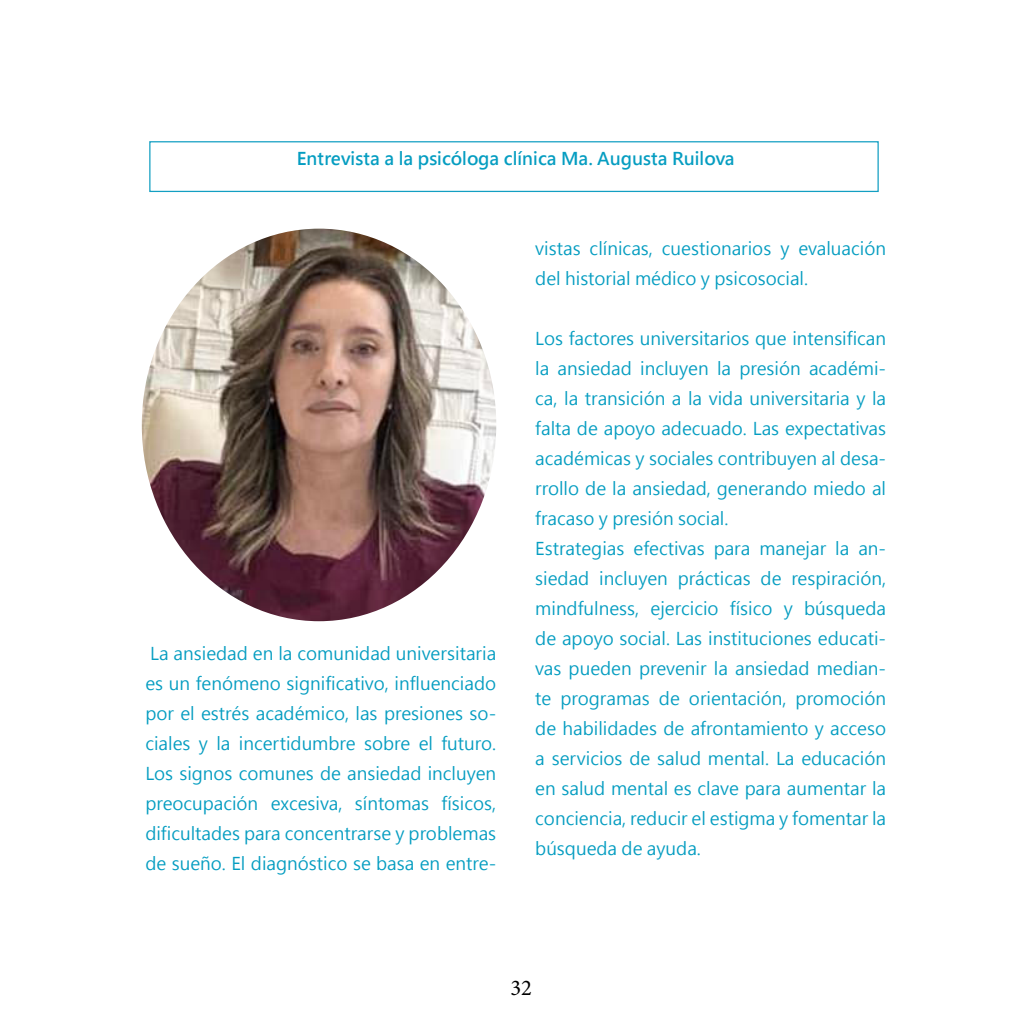
<style>
.page{position:relative;width:1028px;height:1028px;background:#fff}
.page>*{position:absolute;margin:0;border:0;box-sizing:border-box;transform-origin:0 0}
.t1{font:22.5px "Minion Pro";color:#000}
.t2{font:17.5px/30px "Microsoft Jheng Hei UI Regular";color:#059dc1}
.t3{font:17.5px "Microsoft Jheng Hei UI Bold";color:#059dc1}
</style>
<div class="page">
<div style="left:149px;top:141px;width:729px;height:51px;border:1px solid #139fc2"></div>
<img style="left:142px;top:229px;width:354px;height:392px">
<p class="t3" style="left:297px;top:148px;width:439px">Entrevista a la psicóloga clínica Ma. Augusta Ruilova</p>
<p class="t2" style="left:145px;top:639px;width:352px;text-align:justify">La ansiedad en la comunidad universitaria es un fenómeno significativo, influenciado por el estrés académico, las presiones so&shy;ciales y la incertidumbre sobre el futuro.<br>Los signos comunes de ansiedad incluyen preocupación excesiva, síntomas físicos, dificultades para concentrarse y problemas de sueño. El diagnóstico se basa en entre-</p>
<p class="t2" style="left:535px;top:234px;width:352px">vistas clínicas, cuestionarios y evaluación del historial médico y psicosocial.</p>
<p class="t2" style="left:535px;top:324px;width:352px">Los factores universitarios que intensifican la ansiedad incluyen la presión académi&shy;ca, la transición a la vida universitaria y la falta de apoyo adecuado. Las expectativas académicas y sociales contribuyen al desa&shy;rrollo de la ansiedad, generando miedo al fracaso y presión social.<br>Estrategias efectivas para manejar la an&shy;siedad incluyen prácticas de respiración, mindfulness, ejercicio físico y búsqueda de apoyo social. Las instituciones educati&shy;vas pueden prevenir la ansiedad median&shy;te programas de orientación, promoción de habilidades de afrontamiento y acceso a servicios de salud mental. La educación en salud mental es clave para aumentar la conciencia, reducir el estigma y fomentar la búsqueda de ayuda.</p>
<p class="t1" style="left:510px;top:972px;width:23px">32</p>
</div>
